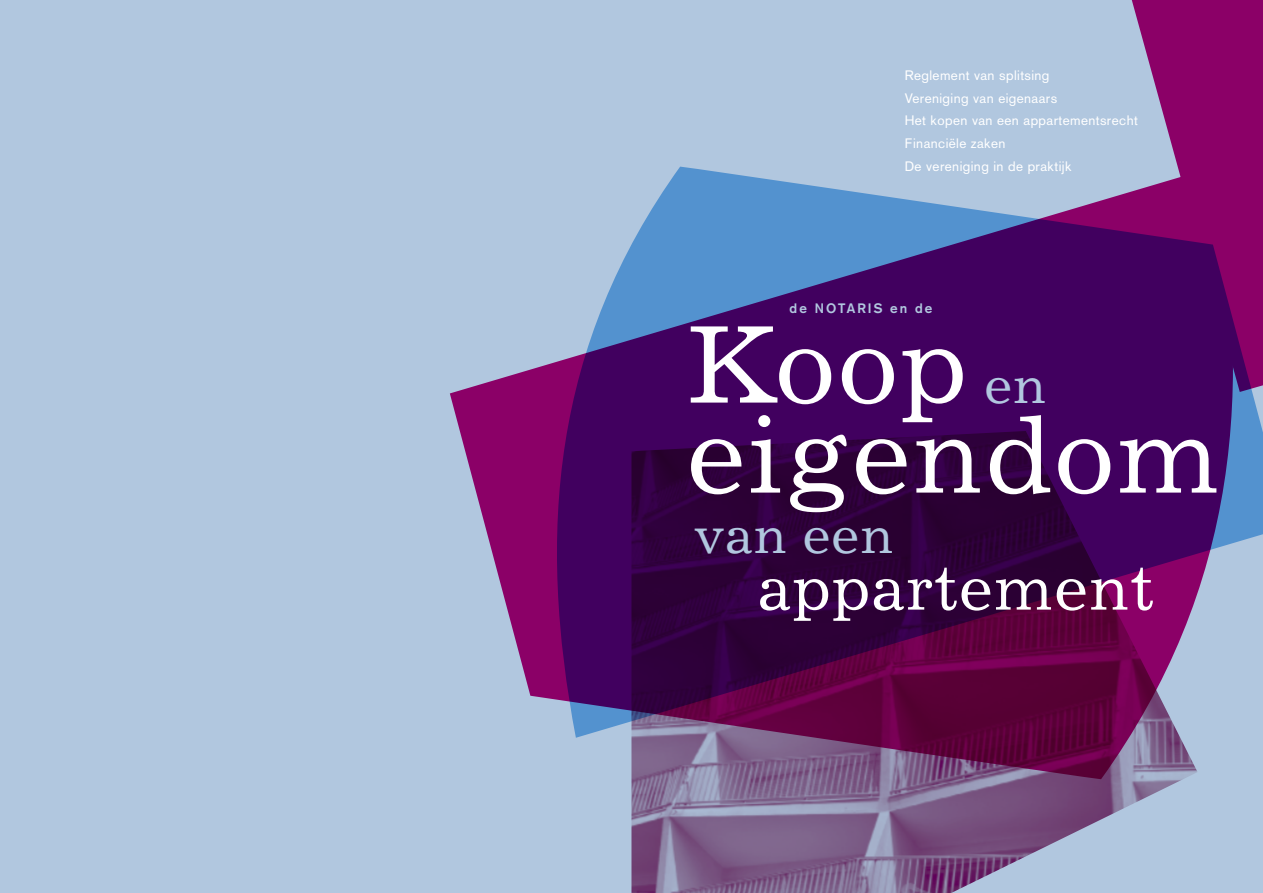
<style>
.page{position:relative;width:1263px;height:893px;background:#b1c7df}
.page>*{position:absolute;margin:0;border:0;box-sizing:border-box;transform-origin:0 0}
.t1{font:105px/90px "News 702 BT";letter-spacing:.03em;color:#fff}
.t2{font:60px "News 702 BT";letter-spacing:.03em;color:#fff}
.t3{font:49.5px "News 702 BT";letter-spacing:.03em;color:#b1c7df}
.t4{font:13.5px/22.5px "Akzidenz Grotesk";letter-spacing:.03em;color:#fff}
.t5{font:700 13.5px "Akzidenz Grotesk";letter-spacing:.15em;color:#b1c7df}
.s1{font-size:49.5px;color:#b1c7df}
</style>
<div class="page">
<svg style="left:1131px;top:0;width:132px;height:166px;fill:#8b0067"></svg>
<svg style="left:450px;top:362px;width:105px;height:338px;fill:#8b0067"></svg>
<img style="left:631px;top:738px;width:566px;height:155px">
<svg style="left:555px;top:166px;width:708px;height:572px;background:#53266e"></svg>
<p class="t4" style="left:905px;top:64px;width:235px">Reglement van splitsing<br>Vereniging van eigenaars<br>Het kopen van een appartementsrecht<br>Financiële zaken<br>De vereniging in de praktijk</p>
<p class="t5" style="left:790px;top:300px;width:144px">de NOTARIS en de</p>
<p class="t1" style="left:687px;top:319px;width:534px">Koop <span class="s1">en </span>eigendom</p>
<p class="t3" style="left:695px;top:504px;width:200px">van een</p>
<p class="t2" style="left:758px;top:551px;width:397px">appartement</p>
</div>
